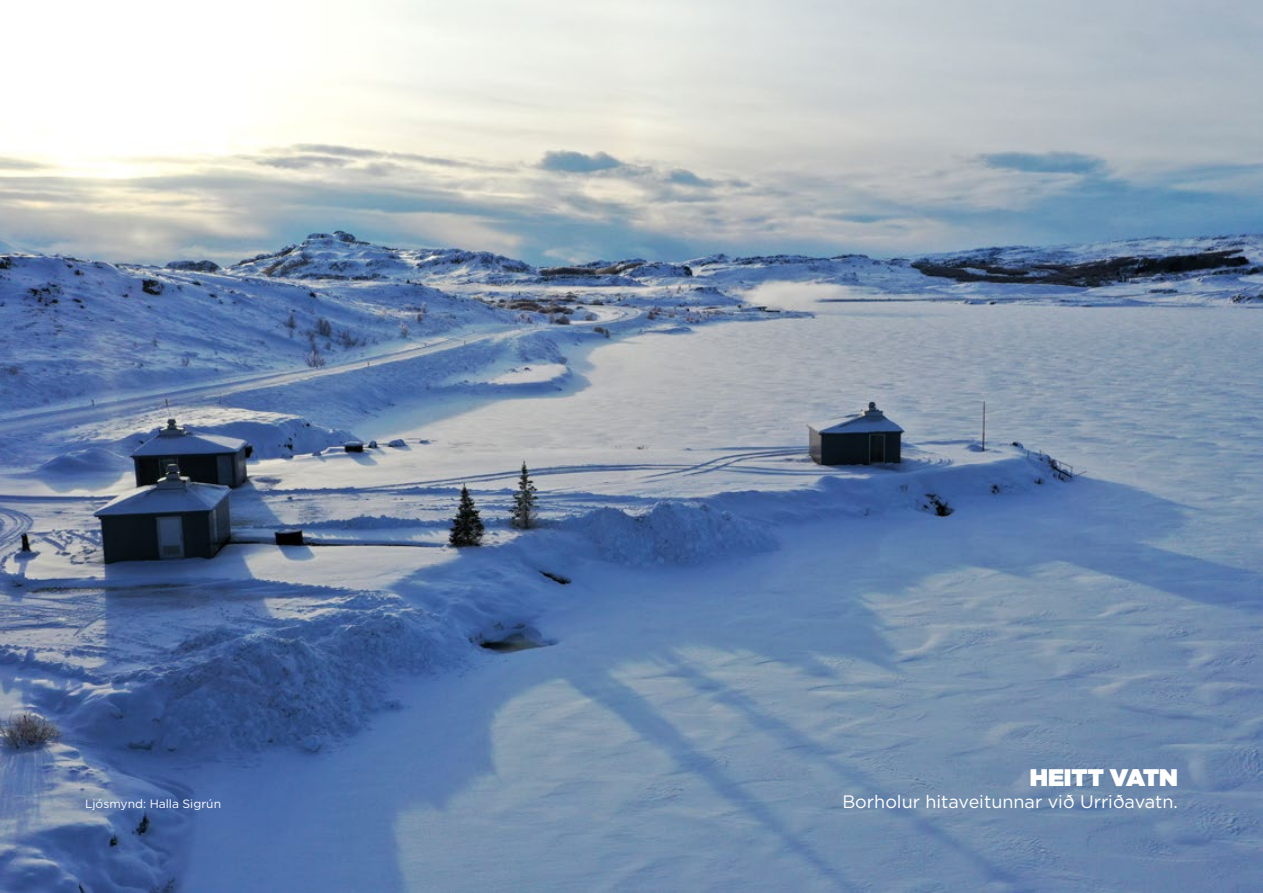
<style>
.page{position:relative;width:1263px;height:893px;background:#fff}
.page>*{position:absolute;margin:0;border:0;box-sizing:border-box;transform-origin:0 0}
.t1{font:900 24px "Gotham";color:#fff}
.t2{font:18px "Gotham";color:#fff}
.t3{font:12px "Gotham";color:#fff}
</style>
<div class="page">
<img style="left:0;top:0;width:1263px;height:893px">
<h1 class="t1" style="left:1030px;top:761px;width:150px">HEITT VATN</h1>
<p class="t3" style="left:85px;top:796px;width:138px">Ljósmynd: Halla Sigrún</p>
<p class="t2" style="left:842px;top:790px;width:337px">Borholur hitaveitunnar við Urriðavatn.</p>
</div>
